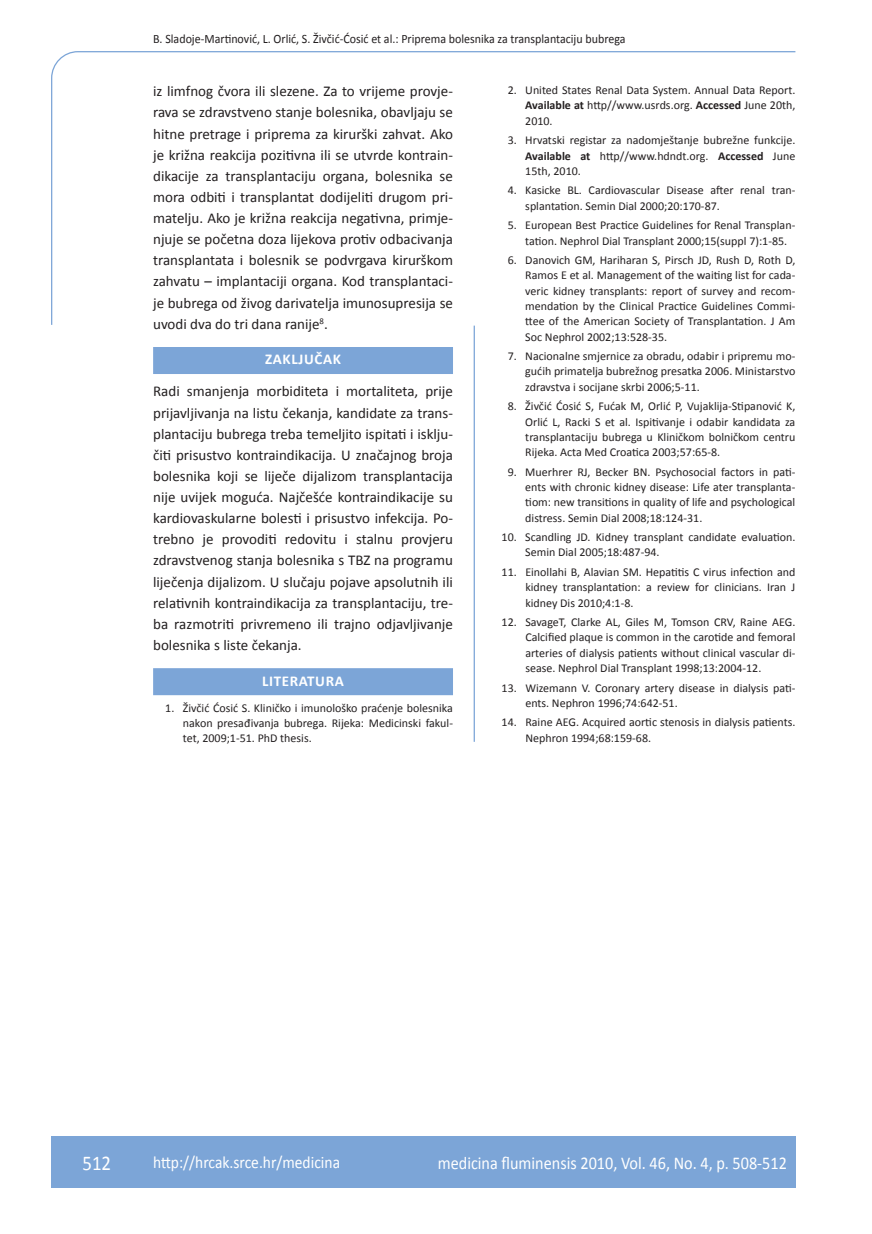
<style>
.page{position:relative;width:872px;height:1234px;background:#fff}
.page>*{position:absolute;margin:0;border:0;box-sizing:border-box;transform-origin:0 0}
.t1{font:21px "Calibri";color:#fff;scale:.9 1}
.t2{font:18px "Calibri";color:#fff;scale:.9 1}
.t3{font:17.25px "Calibri";color:#fff;scale:.9 1}
.t4{font:15px/21.1px "Calibri";color:#231f20;text-align:justify}
.t5{font:700 15px "Calibri";letter-spacing:.04em;color:#fff}
.t6{font:12.75px "Calibri";color:#231f20;scale:.94 1}
.t7{font:12px/15.3px "Calibri";color:#231f20;text-align:justify}
.s1{font-weight:700}
</style>
<div class="page">
<svg style="left:51px;top:51px;width:745px;height:274px"></svg>
<hr style="left:473px;top:325px;width:2px;height:416px;background:#7ca5d7">
<div style="left:51px;top:1135px;width:744px;height:51px;background:#7ca5d7"></div>
<div style="left:153px;top:347px;width:300px;height:27px;background:#7ca5d7"></div>
<div style="left:153px;top:668px;width:300px;height:27px;background:#7ca5d7"></div>
<p class="t6" style="left:153px;top:30px;width:504px">B. Sladoje-Martinović, L. Orlić, S. Živčić-Ćosić et al.: Priprema bolesnika za transplantaciju bubrega</p>
<p class="t4" style="left:153px;top:80px;width:301px">iz limfnog čvora ili slezene. Za to vrijeme provje&shy;rava se zdravstveno stanje bolesnika, obavljaju se hitne pretrage i priprema za kirurški zahvat. Ako je križna reakcija pozitivna ili se utvrde kontrain&shy;dikacije za transplantaciju organa, bolesnika se mora odbiti i transplantat dodijeliti drugom pri&shy;matelju. Ako je križna reakcija negativna, primje&shy;njuje se početna doza lijekova protiv odbacivanja transplantata i bolesnik se podvrgava kirurškom zahvatu – implantaciji organa. Kod transplantaci&shy;je bubrega od živog darivatelja imunosupresija se uvodi dva do tri dana ranije<sup>8</sup>.</p>
<p class="t5" style="left:265px;top:350px;width:76px">ZAKLJUČAK</p>
<p class="t4" style="left:153px;top:380px;width:301px">Radi smanjenja morbiditeta i mortaliteta, prije prijavljivanja na listu čekanja, kandidate za trans&shy;plantaciju bubrega treba temeljito ispitati i isklju&shy;čiti prisustvo kontraindikacija. U značajnog broja bolesnika koji se liječe dijalizom transplantacija nije uvijek moguća. Najčešće kontraindikacije su kardiovaskularne bolesti i prisustvo infekcija. Po&shy;trebno je provoditi redovitu i stalnu provjeru zdravstvenog stanja bolesnika s TBZ na programu liječenja dijalizom. U slučaju pojave apsolutnih ili relativnih kontraindikacija za transplantaciju, tre&shy;ba razmotriti privremeno ili trajno odjavljivanje bolesnika s liste čekanja.</p>
<p class="t5" style="left:262px;top:671px;width:83px">LITERATURA</p>
<p class="t7" style="left:183px;top:699px;width:272px;text-indent:-18px">1. Živčić Ćosić S. Kliničko i imunološko praćenje bolesnika nakon presađivanja bubrega. Rijeka: Medicinski fakul&shy;tet, 2009;1-51. PhD thesis.</p>
<p class="t7" style="left:525px;top:82px;width:272px;text-indent:-18px">2. United States Renal Data System. Annual Data Report.<br><span class="s1">Available at</span> http//www.usrds.org. <span class="s1">Accessed</span> June 20th, 2010.</p>
<p class="t7" style="left:525px;top:132px;width:272px;text-indent:-18px">3. Hrvatski registar za nadomještanje bubrežne funkcije.<br><span class="s1">Available at</span> http//www.hdndt.org. <span class="s1">Accessed</span> June 15th, 2010.</p>
<p class="t7" style="left:525px;top:182px;width:271px;text-indent:-18px">4. Kasicke BL. Cardiovascular Disease after renal tran&shy;splantation. Semin Dial 2000;20:170-87.</p>
<p class="t7" style="left:525px;top:217px;width:271px;text-indent:-18px">5. European Best Practice Guidelines for Renal Transplan&shy;tation. Nephrol Dial Transplant 2000;15(suppl 7):1-85.</p>
<p class="t7" style="left:525px;top:252px;width:271px;text-indent:-18px">6. Danovich GM, Hariharan S, Pirsch JD, Rush D, Roth D, Ramos E et al. Management of the waiting list for cada&shy;veric kidney transplants: report of survey and recom&shy;mendation by the Clinical Practice Guidelines Commi&shy;ttee of the American Society of Transplantation. J Am Soc Nephrol 2002;13:528-35.</p>
<p class="t7" style="left:525px;top:348px;width:271px;text-indent:-18px">7. Nacionalne smjernice za obradu, odabir i pripremu mo&shy;gućih primatelja bubrežnog presatka 2006. Ministarstvo zdravstva i socijane skrbi 2006;5-11.</p>
<p class="t7" style="left:525px;top:398px;width:272px;text-indent:-18px">8. Živčić Ćosić S, Fućak M, Orlić P, Vujaklija-Stipanović K, Orlić L, Racki S et al. Ispitivanje i odabir kandidata za transplantaciju bubrega u Kliničkom bolničkom centru Rijeka. Acta Med Croatica 2003;57:65-8.</p>
<p class="t7" style="left:525px;top:463px;width:271px;text-indent:-18px">9. Muerhrer RJ, Becker BN. Psychosocial factors in pati&shy;ents with chronic kidney disease: Life ater transplanta&shy;tiom: new transitions in quality of life and psychological distress. Semin Dial 2008;18:124-31.</p>
<p class="t7" style="left:525px;top:529px;width:271px;text-indent:-24px">10. Scandling JD. Kidney transplant candidate evaluation.<br>Semin Dial 2005;18:487-94.</p>
<p class="t7" style="left:525px;top:563px;width:271px;text-indent:-24px">11. Einollahi B, Alavian SM. Hepatitis C virus infection and kidney transplantation: a review for clinicians. Iran J kidney Dis 2010;4:1-8.</p>
<p class="t7" style="left:525px;top:614px;width:271px;text-indent:-24px">12. SavageT, Clarke AL, Giles M, Tomson CRV, Raine AEG.<br>Calcified plaque is common in the carotide and femoral arteries of dialysis patients without clinical vascular di&shy;sease. Nephrol Dial Transplant 1998;13:2004-12.</p>
<p class="t7" style="left:525px;top:679px;width:271px;text-indent:-24px">13. Wizemann V. Coronary artery disease in dialysis pati&shy;ents. Nephron 1996;74:642-51.</p>
<p class="t7" style="left:525px;top:714px;width:271px;text-indent:-24px">14. Raine AEG. Acquired aortic stenosis in dialysis patients.<br>Nephron 1994;68:159-68.</p>
<h1 class="t1" style="left:82px;top:1149px;width:33px">512</h1>
<h3 class="t3" style="left:153px;top:1150px;width:209px">http://hrcak.srce.hr/medicina</h3>
<h2 class="t2" style="left:438px;top:1151px;width:389px">medicina fluminensis 2010, Vol. 46, No. 4, p. 508-512</h2>
</div>
